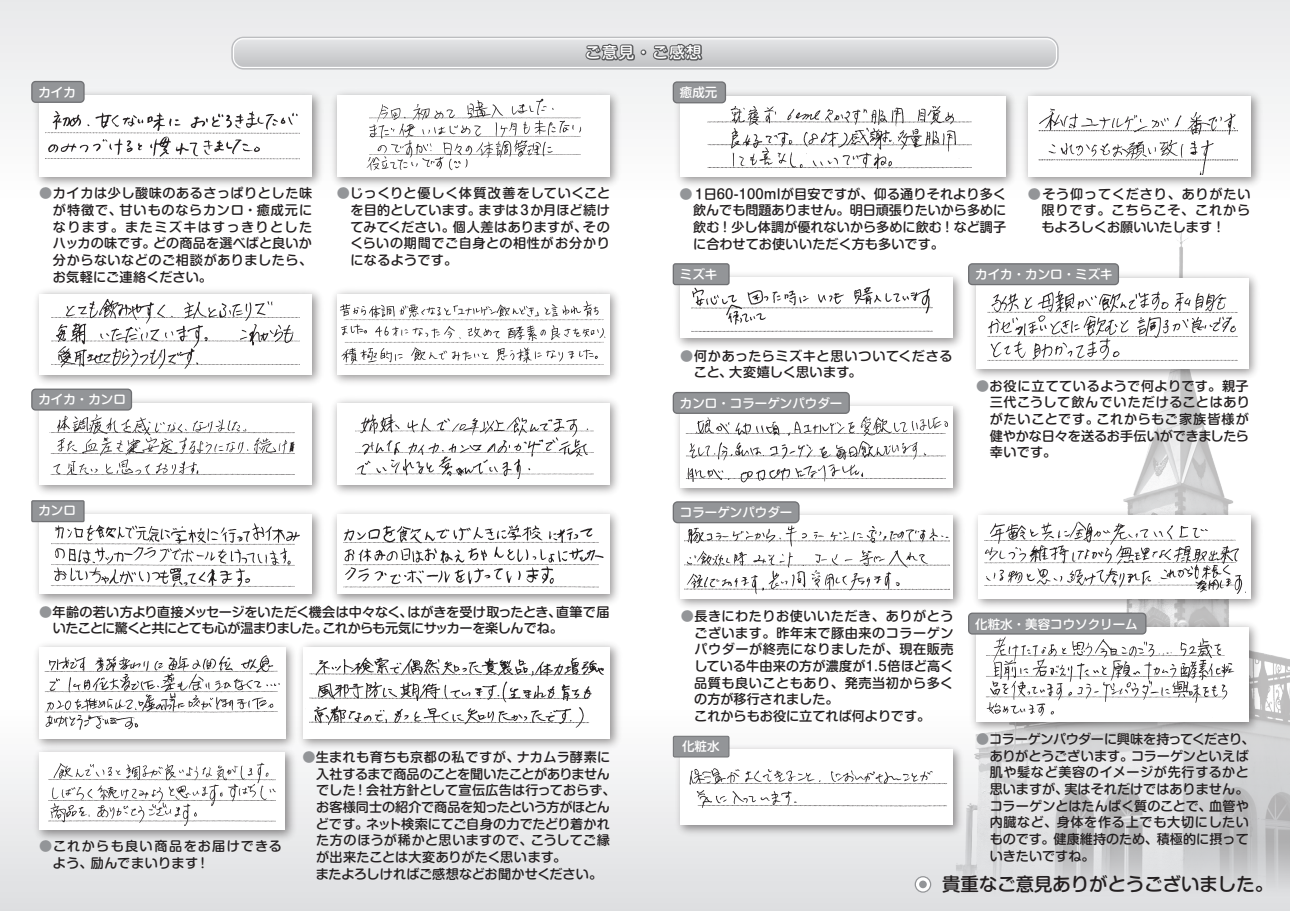
<style>
.page{position:relative;width:1290px;height:911px;background:#fff}
.page>*{position:absolute;margin:0;border:0;box-sizing:border-box;transform-origin:0 0}
.t1{font:500 18.38px "Shin M Go Pro";color:#231f20}
.t2{font:500 15.25px "Shin M Go Pro";letter-spacing:.1em;color:#fff}
.t3{font:500 13.12px/16.6px "Shin M Go Pro";letter-spacing:.01em;color:#231f20;text-align:justify}
.t4{font:500 13.12px/16.6px "Shin M Go Pro";letter-spacing:.04em;color:#231f20}
.t5{font:500 13.12px/16.6px "Shin M Go Pro";letter-spacing:-.025em;color:#231f20}
.t6{font:500 13.12px/16.6px "Shin M Go Pro";letter-spacing:.035em;color:#231f20}
.t7{font:500 13.12px/16.6px "Shin M Go Pro";letter-spacing:.08em;color:#231f20}
.t8{font:500 12.5px "Shin M Go Pro";color:#fff}
.s1{color:#939598}
</style>
<div class="page">
<div style="left:0;top:0;width:1290px;height:203px;background:linear-gradient(to bottom,#e8e9ea,#fff)"></div>
<div style="left:0;top:706px;width:1290px;height:205px;background:linear-gradient(to bottom,#fff,#dddee0)"></div>
<img style="left:940px;top:229px;width:350px;height:680px">
<svg style="left:231px;top:28px;width:827px;height:42px;background:#d4d5d7"></svg>
<svg style="left:915px;top:876px;width:15px;height:16px"></svg>
<div style="left:914px;top:876px;width:17px;height:16px;border:1px solid #939598;border-radius:50%"></div>
<div style="left:919px;top:880px;width:8px;height:8px;background:#939598;border-radius:50%"></div>
<img style="left:29px;top:85px;width:596px;height:107px">
<div style="left:39px;top:95px;width:273px;height:82px;background:#fff"></div>
<div style="left:32px;top:81px;width:52px;height:21px;background:#939598;border-radius:4px"></div>
<div style="left:31px;top:81px;width:54px;height:22px;border:1px solid #6f7073;border-radius:4px"></div>
<div style="left:337px;top:95px;width:272px;height:82px;background:#fff"></div>
<img style="left:31px;top:393px;width:587px;height:100px">
<div style="left:39px;top:403px;width:273px;height:81px;background:#fff"></div>
<div style="left:32px;top:389px;width:99px;height:21px;background:#939598;border-radius:4px"></div>
<div style="left:31px;top:388px;width:101px;height:22px;border:1px solid #6f7073;border-radius:4px"></div>
<div style="left:337px;top:403px;width:272px;height:81px;background:#fff"></div>
<img style="left:366px;top:98px;width:216px;height:73px">
<img style="left:672px;top:396px;width:296px;height:106px">
<div style="left:680px;top:406px;width:273px;height:82px;background:#fff"></div>
<div style="left:673px;top:392px;width:176px;height:21px;background:#939598;border-radius:4px"></div>
<div style="left:673px;top:392px;width:177px;height:22px;border:1px solid #6f7073;border-radius:4px"></div>
<img style="left:680px;top:412px;width:268px;height:71px">
<img style="left:966px;top:617px;width:297px;height:119px">
<div style="left:976px;top:627px;width:272px;height:95px;background:#fff"></div>
<div style="left:968px;top:613px;width:178px;height:21px;background:#939598;border-radius:4px"></div>
<div style="left:968px;top:612px;width:178px;height:22px;border:1px solid #6f7073;border-radius:4px"></div>
<img style="left:986px;top:636px;width:249px;height:80px">
<img style="left:965px;top:268px;width:299px;height:116px">
<div style="left:976px;top:278px;width:272px;height:90px;background:#fff"></div>
<div style="left:968px;top:264px;width:150px;height:20px;background:#939598;border-radius:4px"></div>
<div style="left:968px;top:263px;width:151px;height:22px;border:1px solid #6f7073;border-radius:4px"></div>
<img style="left:987px;top:291px;width:250px;height:70px">
<img style="left:49px;top:414px;width:246px;height:62px">
<img style="left:355px;top:414px;width:239px;height:64px">
<img style="left:32px;top:511px;width:586px;height:92px">
<div style="left:39px;top:514px;width:273px;height:80px;background:#fff"></div>
<div style="left:337px;top:514px;width:272px;height:80px;background:#fff"></div>
<div style="left:32px;top:501px;width:52px;height:20px;background:#939598"></div>
<div style="left:31px;top:500px;width:54px;height:22px;border:1px solid #6f7073"></div>
<img style="left:49px;top:520px;width:251px;height:67px">
<img style="left:336px;top:521px;width:268px;height:72px">
<img style="left:29px;top:753px;width:271px;height:92px">
<div style="left:39px;top:752px;width:246px;height:78px;background:#fff"></div>
<img style="left:300px;top:643px;width:325px;height:110px">
<div style="left:304px;top:646px;width:306px;height:92px;background:#fff"></div>
<img style="left:29px;top:644px;width:271px;height:109px">
<div style="left:39px;top:647px;width:246px;height:91px;background:#fff"></div>
<img style="left:44px;top:655px;width:236px;height:75px">
<img style="left:309px;top:657px;width:295px;height:71px">
<img style="left:48px;top:762px;width:228px;height:64px">
<img style="left:45px;top:111px;width:254px;height:49px">
<img style="left:32px;top:290px;width:586px;height:100px">
<div style="left:39px;top:294px;width:273px;height:80px;background:#fff"></div>
<div style="left:337px;top:294px;width:272px;height:80px;background:#fff"></div>
<img style="left:336px;top:299px;width:270px;height:70px">
<img style="left:51px;top:299px;width:248px;height:70px">
<img style="left:672px;top:505px;width:594px;height:109px">
<div style="left:680px;top:515px;width:273px;height:83px;background:#fff"></div>
<div style="left:673px;top:502px;width:126px;height:20px;background:#939598;border-radius:4px"></div>
<div style="left:673px;top:501px;width:126px;height:22px;border:1px solid #6f7073;border-radius:4px"></div>
<div style="left:978px;top:515px;width:273px;height:83px;background:#fff"></div>
<img style="left:685px;top:525px;width:264px;height:70px">
<img style="left:984px;top:521px;width:259px;height:73px">
<img style="left:670px;top:86px;width:348px;height:106px">
<div style="left:680px;top:96px;width:326px;height:80px;background:#fff"></div>
<img style="left:707px;top:106px;width:265px;height:63px">
<div style="left:673px;top:82px;width:52px;height:21px;background:#939598;border-radius:4px"></div>
<div style="left:673px;top:81px;width:53px;height:22px;border:1px solid #6f7073;border-radius:4px"></div>
<img style="left:1018px;top:86px;width:248px;height:106px">
<div style="left:1028px;top:96px;width:223px;height:80px;background:#fff"></div>
<img style="left:1038px;top:108px;width:199px;height:67px">
<img style="left:671px;top:740px;width:297px;height:99px">
<div style="left:680px;top:750px;width:273px;height:75px;background:#fff"></div>
<div style="left:673px;top:736px;width:56px;height:21px;background:#939598"></div>
<div style="left:673px;top:736px;width:56px;height:21px;border:1px solid #6f7073"></div>
<img style="left:689px;top:768px;width:258px;height:40px">
<img style="left:672px;top:267px;width:296px;height:87px">
<div style="left:680px;top:277px;width:272px;height:61px;background:#fff"></div>
<div style="left:673px;top:264px;width:56px;height:20px;background:#939598;border-radius:2px"></div>
<div style="left:673px;top:263px;width:57px;height:22px;border:1px solid #6f7073;border-radius:2px"></div>
<img style="left:692px;top:287px;width:241px;height:45px">
<p class="t8" style="left:38px;top:82px;width:39px">カイカ</p>
<p class="t2" style="left:585px;top:40px;width:118px">ご意見・ご感想</p>
<p class="t8" style="left:680px;top:82px;width:39px">癒成元</p>
<p class="t3" style="left:53px;top:183px;width:261px;text-indent:-14px"><span class="s1">●</span>カイカは少し酸味のあるさっぱりとした味が特徴で、甘いものならカンロ・癒成元になります。またミズキはすっきりとしたハッカの味です。どの商品を選べばと良いか分からないなどのご相談がありましたら、お気軽にご連絡ください。</p>
<p class="t3" style="left:351px;top:183px;width:261px;text-indent:-14px"><span class="s1">●</span>じっくりと優しく体質改善をしていくことを目的としています。まずは3か月ほど続けてみてください。個人差はありますが、そのくらいの期間でご自身との相性がお分かりになるようです。</p>
<p class="t3" style="left:693px;top:184px;width:315px;text-indent:-14px"><span class="s1">●</span> 1日60-100mlが目安ですが、仰る通りそれより多く飲んでも問題ありません。明日頑張りたいから多めに飲む！少し体調が優れないから多めに飲む！など調子に合わせてお使いいただく方も多いです。</p>
<p class="t3" style="left:1041px;top:184px;width:210px;text-indent:-14px"><span class="s1">●</span>そう仰ってくださり、ありがたい限りです。こちらこそ、これからもよろしくお願いいたします！</p>
<p class="t8" style="left:680px;top:264px;width:39px">ミズキ</p>
<p class="t8" style="left:975px;top:264px;width:139px">カイカ・カンロ・ミズキ</p>
<p class="t6" style="left:694px;top:346px;width:260px;text-indent:-14px"><span class="s1">●</span>何かあったらミズキと思いついてくださること、大変嬉しく思います。</p>
<p class="t8" style="left:38px;top:389px;width:89px">カイカ・カンロ</p>
<p class="t8" style="left:680px;top:393px;width:164px">カンロ・コラーゲンパウダー</p>
<p class="t8" style="left:38px;top:500px;width:39px">カンロ</p>
<p class="t8" style="left:680px;top:502px;width:114px">コラーゲンパウダー</p>
<p class="t3" style="left:989px;top:376px;width:262px;text-indent:-14px"><span class="s1">●</span>お役に立てているようで何よりです。親子三代こうして飲んでいただけることはありがたいことです。これからもご家族皆様が健やかな日々を送るお手伝いができましたら幸いです。</p>
<p class="t5" style="left:53px;top:602px;width:558px;text-indent:-14px"><span class="s1">●</span>年齢の若い方より直接メッセージをいただく機会は中々なく、はがきを受け取ったとき、直筆で届いたことに驚くと共にとても心が温まりました。これからも元気にサッカーを楽しんでね。</p>
<p class="t4" style="left:694px;top:606px;width:261px;text-indent:-14px"><span class="s1">●</span>長きにわたりお使いいただき、ありがとうございます。昨年末で豚由来のコラーゲンパウダーが終売になりましたが、現在販売している牛由来の方が濃度が1.5倍ほど高く品質も良いこともあり、発売当初から多くの方が移行されました。<br>これからもお役に立てれば何よりです。</p>
<p class="t8" style="left:975px;top:613px;width:164px">化粧水・美容コウソクリーム</p>
<p class="t7" style="left:53px;top:836px;width:231px;text-indent:-14px"><span class="s1">●</span>これからも良い商品をお届けできるよう、励んでまいります！</p>
<p class="t3" style="left:316px;top:747px;width:301px;text-align:left;text-indent:-13px"><span class="s1">●</span>生まれも育ちも京都の私ですが、ナカムラ酵素に入社するまで商品のことを聞いたことがありませんでした！会社方針として宣伝広告は行っておらず、お客様同士の紹介で商品を知ったという方がほとんどです。ネット検索にてご自身の力でたどり着かれた方のほうが稀かと思いますので、こうしてご縁が出来たことは大変ありがたく思います。<br>またよろしければご感想などお聞かせください。</p>
<p class="t8" style="left:682px;top:736px;width:39px">化粧水</p>
<p class="t3" style="left:989px;top:729px;width:266px;text-align:left;text-indent:-14px"><span class="s1">●</span>コラーゲンパウダーに興味を持ってくださり、ありがとうございます。コラーゲンといえば肌や髪など美容のイメージが先行するかと思いますが、実はそれだけではありません。コラーゲンとはたんぱく質のことで、血管や内臓など、身体を作る上でも大切にしたいものです。健康維持のため、積極的に摂っていきたいですね。</p>
<h1 class="t1" style="left:942px;top:869px;width:332px">貴重なご意見ありがとうございました。</h1>
</div>
